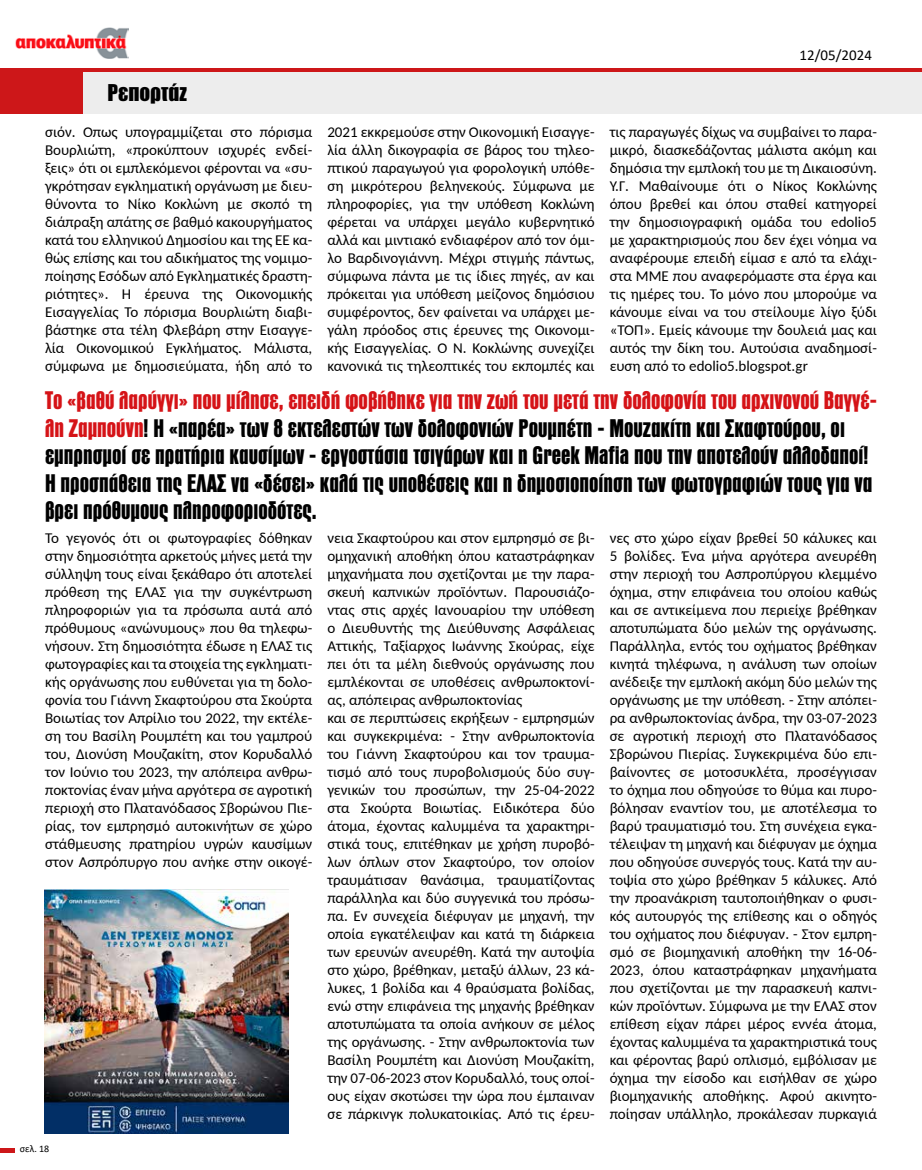
<style>
.page{position:relative;width:922px;height:1170px;background:#fff}
.page>*{position:absolute;margin:0;border:0;box-sizing:border-box;transform-origin:0 0}
.t1{font:800 23.75px/27.5px "PF Fusion Sans";color:#000}
.t2{font:900 22.5px "PF Fusion Sans";color:#000}
.t3{font:15px/18px "Carlito";color:#000;text-align:justify}
.t4{font:15px "Calibri";color:#000}
.t5{font:10px "Calibri";color:#000}
.s1{color:#d51317}
</style>
<div class="page">
<div style="left:0;top:72px;width:921px;height:41px;background:#ededed"></div>
<hr style="left:0;top:68px;width:921px;height:3px;background:#cd1719">
<img style="left:15px;top:27px;width:114px;height:32px">
<svg style="left:0;top:1148px;width:15px;height:3px"></svg>
<div style="left:0;top:72px;width:83px;height:41px;background:#cd1719"></div>
<img style="left:45px;top:889px;width:243px;height:244px">
<h2 class="t2" style="left:108px;top:79px;width:81px">Ρεπορτάζ</h2>
<p class="t4" style="left:799px;top:44px;width:74px">12/05/2024</p>
<p class="t3" style="left:45px;top:122px;width:269px">σιόν. Οπως υπογραμμίζεται στο πόρισμα Βουρλιώτη, «προκύπτουν ισχυρές ενδεί&shy;ξεις» ότι οι εμπλεκόμενοι φέρονται να «συ&shy;γκρότησαν εγκληματική οργάνωση με διευ&shy;θύνοντα το Νίκο Κοκλώνη με σκοπό τη διάπραξη απάτης σε βαθμό κακουργήματος κατά του ελληνικού Δημοσίου και της ΕΕ κα&shy;θώς επίσης και του αδικήματος της νομιμο&shy;ποίησης Εσόδων από Εγκληματικές δραστη&shy;ριότητες». Η έρευνα της Οικονομικής Εισαγγελίας Το πόρισμα Βουρλιώτη διαβι&shy;βάστηκε στα τέλη Φλεβάρη στην Εισαγγε&shy;λία Οικονομικού Εγκλήματος. Μάλιστα, σύμφωνα με δημοσιεύματα, ήδη από το</p>
<p class="t3" style="left:327px;top:122px;width:269px">2021 εκκρεμούσε στην Οικονομική Εισαγγε&shy;λία άλλη δικογραφία σε βάρος του τηλεο&shy;πτικού παραγωγού για φορολογική υπόθε&shy;ση μικρότερου βεληνεκούς. Σύμφωνα με πληροφορίες, για την υπόθεση Κοκλώνη φέρεται να υπάρχει μεγάλο κυβερνητικό αλλά και μιντιακό ενδιαφέρον από τον όμι&shy;λο Βαρδινογιάννη. Μέχρι στιγμής πάντως, σύμφωνα πάντα με τις ίδιες πηγές, αν και πρόκειται για υπόθεση μείζονος δημόσιου συμφέροντος, δεν φαίνεται να υπάρχει με&shy;γάλη πρόοδος στις έρευνες της Οικονομι&shy;κής Εισαγγελίας. Ο Ν. Κοκλώνης συνεχίζει κανονικά τις τηλεοπτικές του εκπομπές και</p>
<p class="t3" style="left:609px;top:122px;width:269px">τις παραγωγές δίχως να συμβαίνει το παρα&shy;μικρό, διασκεδάζοντας μάλιστα ακόμη και δημόσια την εμπλοκή του με τη Δικαιοσύνη.<br>Υ.Γ. Μαθαίνουμε ότι ο Νίκος Κοκλώνης όπου βρεθεί και όπου σταθεί κατηγορεί την δημοσιογραφική ομάδα του edolio5 με χαρακτηρισμούς που δεν έχει νόημα να αναφέρουμε επειδή είμασ ε από τα ελάχι&shy;στα ΜΜΕ που αναφερόμαστε στα έργα και τις ημέρες του. Το μόνο που μπορούμε να κάνουμε είναι να του στείλουμε λίγο ξύδι «ΤΟΠ». Εμείς κάνουμε την δουλειά μας και αυτός την δίκη του. Αυτούσια αναδημοσί&shy;ευση από το edolio5.blogspot.gr</p>
<p class="t1" style="left:45px;top:386px;width:833px"><span class="s1">Το «βαθύ λαρύγγι» που μίλησε, επειδή φοβήθηκε για την ζωή του μετά την δολοφονία του αρχινονού Βαγγέ&shy;λη Ζαμπούνη</span>! Η «παρέα» των 8 εκτελεστών των δολοφονιών Ρουμπέτη - Μουζακίτη και Σκαφτούρου, οι εμπρησμοί σε πρατήρια καυσίμων - εργοστάσια τσιγάρων και η Greek Mafia που την αποτελούν αλλοδαποί!<br>Η προσπάθεια της ΕΛΑΣ να «δέσει» καλά τις υποθέσεις και η δημοσιοποίηση των φωτογραφιών τους για να βρει πρόθυμους πληροφοριοδότες.</p>
<p class="t3" style="left:45px;top:528px;width:269px">Το γεγονός ότι οι φωτογραφίες δόθηκαν στην δημοσιότητα αρκετούς μήνες μετά την σύλληψη τους είναι ξεκάθαρο ότι αποτελεί πρόθεση της ΕΛΑΣ για την συγκέντρωση πληροφοριών για τα πρόσωπα αυτά από πρόθυμους «ανώνυμους» που θα τηλεφω&shy;νήσουν. Στη δημοσιότητα έδωσε η ΕΛΑΣ τις φωτογραφίες και τα στοιχεία της εγκληματι&shy;κής οργάνωσης που ευθύνεται για τη δολο&shy;φονία του Γιάννη Σκαφτούρου στα Σκούρτα Βοιωτίας τον Απρίλιο του 2022, την εκτέλε&shy;ση του Βασίλη Ρουμπέτη και του γαμπρού του, Διονύση Μουζακίτη, στον Κορυδαλλό τον Ιούνιο του 2023, την απόπειρα ανθρω&shy;ποκτονίας έναν μήνα αργότερα σε αγροτική περιοχή στο Πλατανόδασος Σβορώνου Πιε&shy;ρίας, τον εμπρησμό αυτοκινήτων σε χώρο στάθμευσης πρατηρίου υγρών καυσίμων στον Ασπρόπυργο που ανήκε στην οικογέ-</p>
<p class="t3" style="left:327px;top:528px;width:269px;text-align:left">νεια Σκαφτούρου και στον εμπρησμό σε βι&shy;ομηχανική αποθήκη όπου καταστράφηκαν μηχανήματα που σχετίζονται με την παρα&shy;σκευή καπνικών προϊόντων. Παρουσιάζο&shy;ντας στις αρχές Ιανουαρίου την υπόθεση ο Διευθυντής της Διεύθυνσης Ασφάλειας Αττικής, Ταξίαρχος Ιωάννης Σκούρας, είχε πει ότι τα μέλη διεθνούς οργάνωσης που εμπλέκονται σε υποθέσεις ανθρωποκτονί&shy;ας, απόπειρας ανθρωποκτονίας<br>και σε περιπτώσεις εκρήξεων - εμπρησμών και συγκεκριμένα: - Στην ανθρωποκτονία του Γιάννη Σκαφτούρου και τον τραυμα&shy;τισμό από τους πυροβολισμούς δύο συγ&shy;γενικών του προσώπων, την 25-04-2022 στα Σκούρτα Βοιωτίας. Ειδικότερα δύο άτομα, έχοντας καλυμμένα τα χαρακτηρι&shy;στικά τους, επιτέθηκαν με χρήση πυροβό&shy;λων όπλων στον Σκαφτούρο, τον οποίον τραυμάτισαν θανάσιμα, τραυματίζοντας παράλληλα και δύο συγγενικά του πρόσω&shy;πα. Εν συνεχεία διέφυγαν με μηχανή, την οποία εγκατέλειψαν και κατά τη διάρκεια των ερευνών ανευρέθη. Κατά την αυτοψία στο χώρο, βρέθηκαν, μεταξύ άλλων, 23 κά&shy;λυκες, 1 βολίδα και 4 θραύσματα βολίδας, ενώ στην επιφάνεια της μηχανής βρέθηκαν αποτυπώματα τα οποία ανήκουν σε μέλος της οργάνωσης. - Στην ανθρωποκτονία των Βασίλη Ρουμπέτη και Διονύση Μουζακίτη, την 07-06-2023 στον Κορυδαλλό, τους οποί&shy;ους είχαν σκοτώσει την ώρα που έμπαιναν σε πάρκινγκ πολυκατοικίας. Από τις έρευ-</p>
<p class="t3" style="left:609px;top:528px;width:269px">νες στο χώρο είχαν βρεθεί 50 κάλυκες και 5 βολίδες. Ένα μήνα αργότερα ανευρέθη στην περιοχή του Ασπροπύργου κλεμμένο όχημα, στην επιφάνεια του οποίου καθώς και σε αντικείμενα που περιείχε βρέθηκαν αποτυπώματα δύο μελών της οργάνωσης.<br>Παράλληλα, εντός του οχήματος βρέθηκαν κινητά τηλέφωνα, η ανάλυση των οποίων ανέδειξε την εμπλοκή ακόμη δύο μελών της οργάνωσης με την υπόθεση. - Στην απόπει&shy;ρα ανθρωποκτονίας άνδρα, την 03-07-2023 σε αγροτική περιοχή στο Πλατανόδασος Σβορώνου Πιερίας. Συγκεκριμένα δύο επι&shy;βαίνοντες σε μοτοσυκλέτα, προσέγγισαν το όχημα που οδηγούσε το θύμα και πυρο&shy;βόλησαν εναντίον του, με αποτέλεσμα το βαρύ τραυματισμό του. Στη συνέχεια εγκα&shy;τέλειψαν τη μηχανή και διέφυγαν με όχημα που οδηγούσε συνεργός τους. Κατά την αυ&shy;τοψία στο χώρο βρέθηκαν 5 κάλυκες. Από την προανάκριση ταυτοποιήθηκαν ο φυσι&shy;κός αυτουργός της επίθεσης και ο οδηγός του οχήματος που διέφυγαν. - Στον εμπρη&shy;σμό σε βιομηχανική αποθήκη την 16-06- 2023, όπου καταστράφηκαν μηχανήματα που σχετίζονται με την παρασκευή καπνι&shy;κών προϊόντων. Σύμφωνα με την ΕΛΑΣ στον επίθεση είχαν πάρει μέρος εννέα άτομα, έχοντας καλυμμένα τα χαρακτηριστικά τους και φέροντας βαρύ οπλισμό, εμβόλισαν με όχημα την είσοδο και εισήλθαν σε χώρο βιομηχανικής αποθήκης. Αφού ακινητο&shy;ποίησαν υπάλληλο, προκάλεσαν πυρκαγιά</p>
<p class="t5" style="left:20px;top:1141px;width:31px">σελ. 18</p>
</div>
